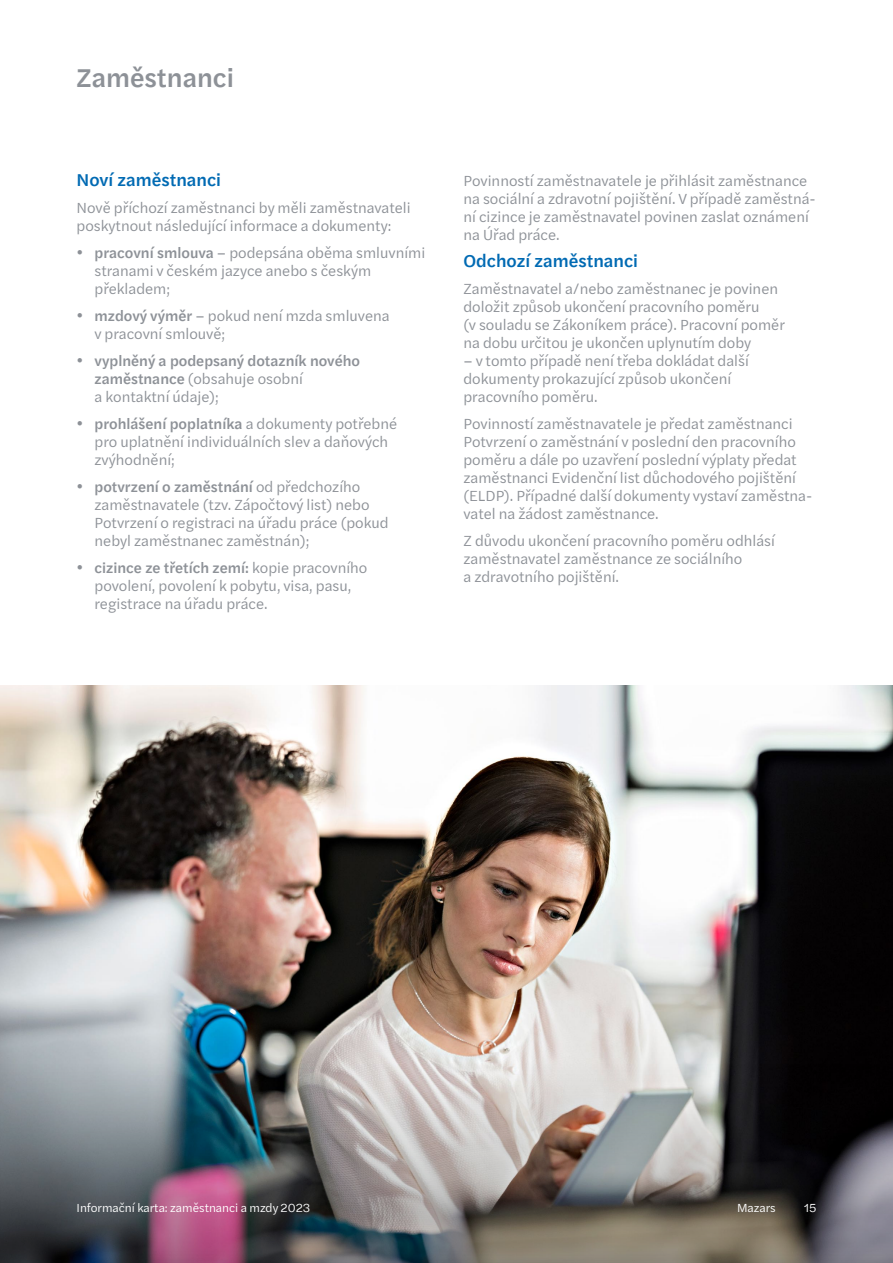
<style>
.page{position:relative;width:893px;height:1263px;background:#fff}
.page>*{position:absolute;margin:0;border:0;box-sizing:border-box;transform-origin:0 0}
.t1{font:500 27px "Halyard Text";color:#8d9197}
.t2{font:500 18px "Halyard Text";color:#006ab3}
.t3{font:15px/18px "Halyard Text";color:#8d9197}
.t4{font:500 15px/18px "Halyard Text";color:#8d9197}
.t5{font:12px "Halyard Text";color:#fff}
.s1{font-weight:500}
.s2{font-weight:400}
</style>
<div class="page">
<img style="left:0;top:685px;width:893px;height:246px">
<img style="left:0;top:931px;width:893px;height:332px">
<h1 class="t1" style="left:77px;top:58px;width:159px">Zaměstnanci</h1>
<p class="t2" style="left:77px;top:167px;width:146px">Noví zaměstnanci</p>
<p class="t3" style="left:77px;top:198px;width:336px">Nově příchozí zaměstnanci by měli zaměstnavateli poskytnout následující informace a dokumenty:</p>
<p class="t3" style="left:95px;top:243px;width:332px;text-indent:-18px">• <span class="s1">pracovní smlouva</span> – podepsána oběma smluvními stranami v českém jazyce anebo s českým překladem;</p>
<p class="t3" style="left:95px;top:306px;width:297px;text-indent:-18px">• <span class="s1">mzdový výměr</span> – pokud není mzda smluvena v pracovní smlouvě;</p>
<p class="t4" style="left:95px;top:351px;width:267px;text-indent:-18px">• vyplněný a podepsaný dotazník nového zaměstnance <span class="s2">(obsahuje osobní<br>a kontaktní údaje);</span></p>
<p class="t3" style="left:95px;top:414px;width:304px;text-indent:-18px">• <span class="s1">prohlášení poplatníka</span> a dokumenty potřebné pro uplatnění individuálních slev a daňových zvýhodnění;</p>
<p class="t3" style="left:95px;top:477px;width:296px;text-indent:-18px">• <span class="s1">potvrzení o zaměstnání</span> od předchozího zaměstnavatele (tzv. Zápočtový list) nebo Potvrzení o registraci na úřadu práce (pokud nebyl zaměstnanec zaměstnán);</p>
<p class="t3" style="left:95px;top:558px;width:274px;text-indent:-18px">• <span class="s1">cizince ze třetích zemí:</span> kopie pracovního povolení, povolení k pobytu, visa, pasu, registrace na úřadu práce.</p>
<p class="t3" style="left:463px;top:171px;width:354px">Povinností zaměstnavatele je přihlásit zaměstnance na sociální a zdravotní pojištění. V případě zaměstná&shy;ní cizince je zaměstnavatel povinen zaslat oznámení na Úřad práce.</p>
<p class="t2" style="left:463px;top:248px;width:176px">Odchozí zaměstnanci</p>
<p class="t3" style="left:463px;top:279px;width:323px">Zaměstnavatel a/nebo zaměstnanec je povinen doložit způsob ukončení pracovního poměru<br>(v souladu se Zákoníkem práce). Pracovní poměr na dobu určitou je ukončen uplynutím doby</p>
<p class="t3" style="left:463px;top:351px;width:287px">– v tomto případě není třeba dokládat další dokumenty prokazující způsob ukončení pracovního poměru.</p>
<p class="t3" style="left:463px;top:414px;width:350px">Povinností zaměstnavatele je předat zaměstnanci Potvrzení o zaměstnání v poslední den pracovního poměru a dále po uzavření poslední výplaty předat zaměstnanci Evidenční list důchodového pojištění (ELDP). Případné další dokumenty vystaví zaměstna&shy;vatel na žádost zaměstnance.</p>
<p class="t3" style="left:463px;top:531px;width:313px">Z důvodu ukončení pracovního poměru odhlásí zaměstnavatel zaměstnance ze sociálního<br>a zdravotního pojištění.</p>
<p class="t5" style="left:77px;top:1199px;width:235px">Informační karta: zaměstnanci a mzdy 2023</p>
<p class="t5" style="left:737px;top:1199px;width:40px">Mazars</p>
<p class="t5" style="left:804px;top:1199px;width:14px">15</p>
</div>
